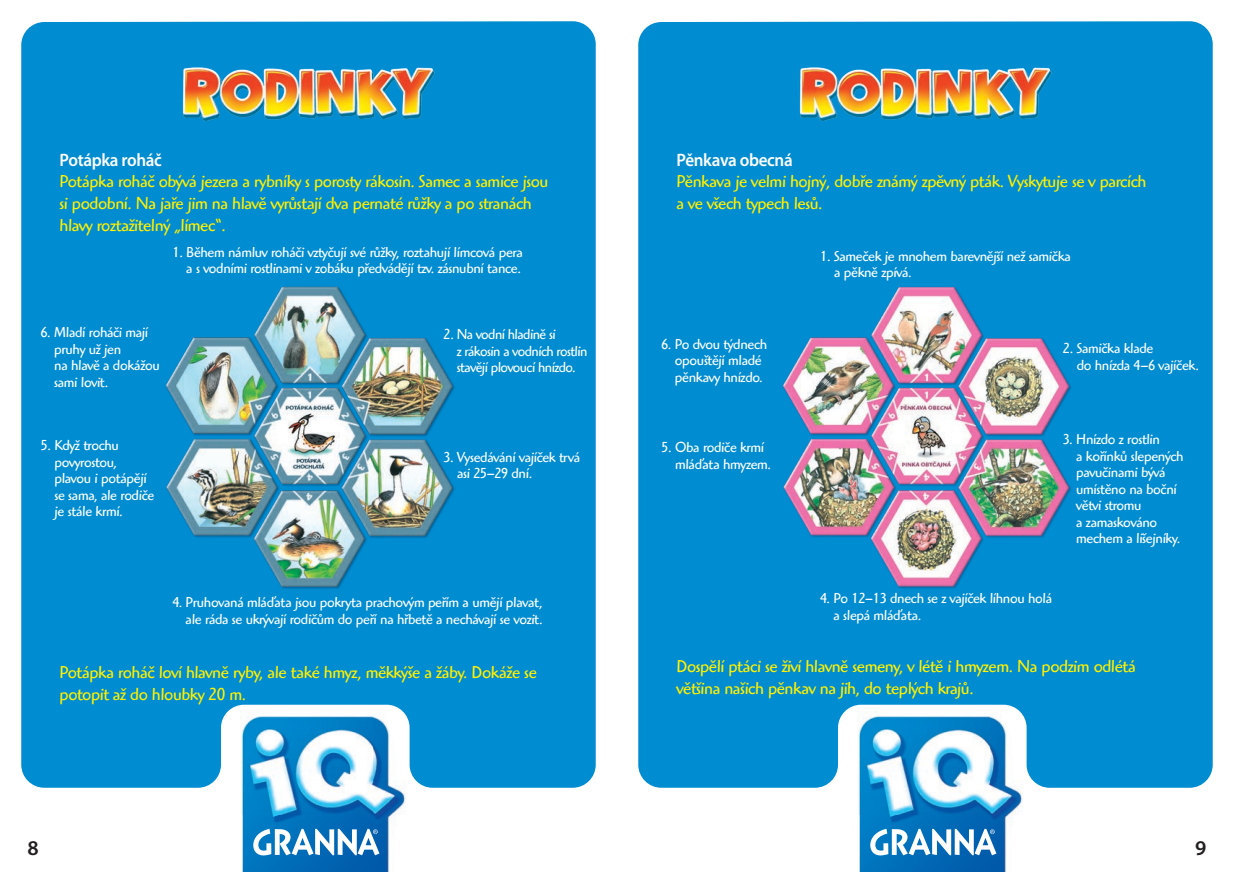
<style>
.page{position:relative;width:1234px;height:872px;background:#fff}
.page>*{position:absolute;margin:0;border:0;box-sizing:border-box;transform-origin:0 0}
.t1{font:600 21px "Myriad Pro";color:#231f20}
.t2{font:18px/21.6px "Highlander Pro ITC";letter-spacing:-.02em;color:#fff101;scale:.95 1}
.t3{font:600 18px "Myriad Pro";letter-spacing:-.02em;color:#fff;scale:.95 1}
.t4{font:15px/16.5px "Highlander Pro ITC";letter-spacing:-.02em;color:#fff;scale:.95 1}
.t5{font:15px/16.5px "Highlander Pro ITC";letter-spacing:-.02em;color:#fff;scale:.93 1}
</style>
<div class="page">
<div style="left:21px;top:21px;width:574px;height:766px;background:#008cd0"></div>
<div style="left:638px;top:21px;width:574px;height:766px;background:#008cd0"></div>
<img style="left:21px;top:283px;width:1192px;height:308px">
<img style="left:797px;top:66px;width:256px;height:56px">
<img style="left:180px;top:66px;width:256px;height:56px">
<img style="left:240px;top:711px;width:166px;height:161px">
<svg style="left:253px;top:828px;width:126px;height:27px"></svg>
<img style="left:857px;top:711px;width:166px;height:161px">
<svg style="left:870px;top:828px;width:126px;height:27px"></svg>
<p class="t3" style="left:60px;top:148px;width:109px">Potápka roháč</p>
<p class="t2" style="left:60px;top:170px;width:516px">Potápka roháč obývá jezera a rybníky s porosty rákosin. Samec a samice jsou si podobní. Na jaře jim na hlavě vyrůstají dva pernaté růžky a po stranách hlavy roztažitelný „límec“.</p>
<p class="t4" style="left:172px;top:243px;width:370px;text-align:right">1. Během námluv roháči vztyčují své růžky, roztahují límcová pera a s vodními rostlinami v zobáku předvádějí tzv. zásnubní tance.</p>
<p class="t4" style="left:54px;top:324px;width:112px;text-indent:-14px">6. Mladí roháči mají pruhy už jen<br>na hlavě a dokážou sami lovit.</p>
<p class="t5" style="left:456px;top:326px;width:142px;text-indent:-13px">2. Na vodní hladině si<br>z rákosin a vodních rostlin stavějí plovoucí hnízdo.</p>
<p class="t4" style="left:54px;top:437px;width:107px;text-indent:-14px">5. Když trochu povyrostou, plavou i potápějí se sama, ale rodiče je stále krmí.</p>
<p class="t4" style="left:457px;top:448px;width:131px;text-indent:-13px">3. Vysedávání vajíček trvá asi 25–29 dní.</p>
<p class="t4" style="left:172px;top:594px;width:391px;text-align:right">4. Pruhovaná mláďata jsou pokryta prachovým peřím a umějí plavat, ale ráda se ukrývají rodičům do peří na hřbetě a nechávají se vozit.</p>
<p class="t3" style="left:676px;top:148px;width:124px">Pěnkava obecná</p>
<p class="t2" style="left:676px;top:170px;width:496px">Pěnkava je velmi hojný, dobře známý zpěvný pták. Vyskytuje se v parcích a ve všech typech lesů.</p>
<p class="t4" style="left:674px;top:335px;width:99px;text-indent:-14px">6. Po dvou týdnech opouštějí mladé pěnkavy hnízdo.</p>
<p class="t4" style="left:675px;top:438px;width:102px;text-indent:-14px">5. Oba rodiče krmí mláďata hmyzem.</p>
<p class="t4" style="left:834px;top:247px;width:251px;text-indent:-14px">1. Sameček je mnohem barevnější než samička a pěkně zpívá.</p>
<p class="t4" style="left:1076px;top:340px;width:130px;text-indent:-14px">2. Samička klade<br>do hnízda 4–6 vajíček.</p>
<p class="t4" style="left:1075px;top:430px;width:114px;text-indent:-13px">3. Hnízdo z rostlin<br>a kořínků slepených pavučinami bývá umístěno na boční větvi stromu<br>a zamaskováno mechem a lišejníky.</p>
<p class="t4" style="left:833px;top:589px;width:231px;text-indent:-13px">4. Po 12–13 dnech se z vajíček líhnou holá a slepá mláďata.</p>
<p class="t2" style="left:60px;top:661px;width:504px">Potápka roháč loví hlavně ryby, ale také hmyz, měkkýše a žáby. Dokáže se potopit až do hloubky 20 m.</p>
<p class="t2" style="left:676px;top:655px;width:485px">Dospělí ptáci se živí hlavně semeny, v létě i hmyzem. Na podzim odlétá většina našich pěnkav na jih, do teplých krajů.</p>
<h1 class="t1" style="left:27px;top:835px;width:13px">8</h1>
<h1 class="t1" style="left:1194px;top:835px;width:13px">9</h1>
</div>
